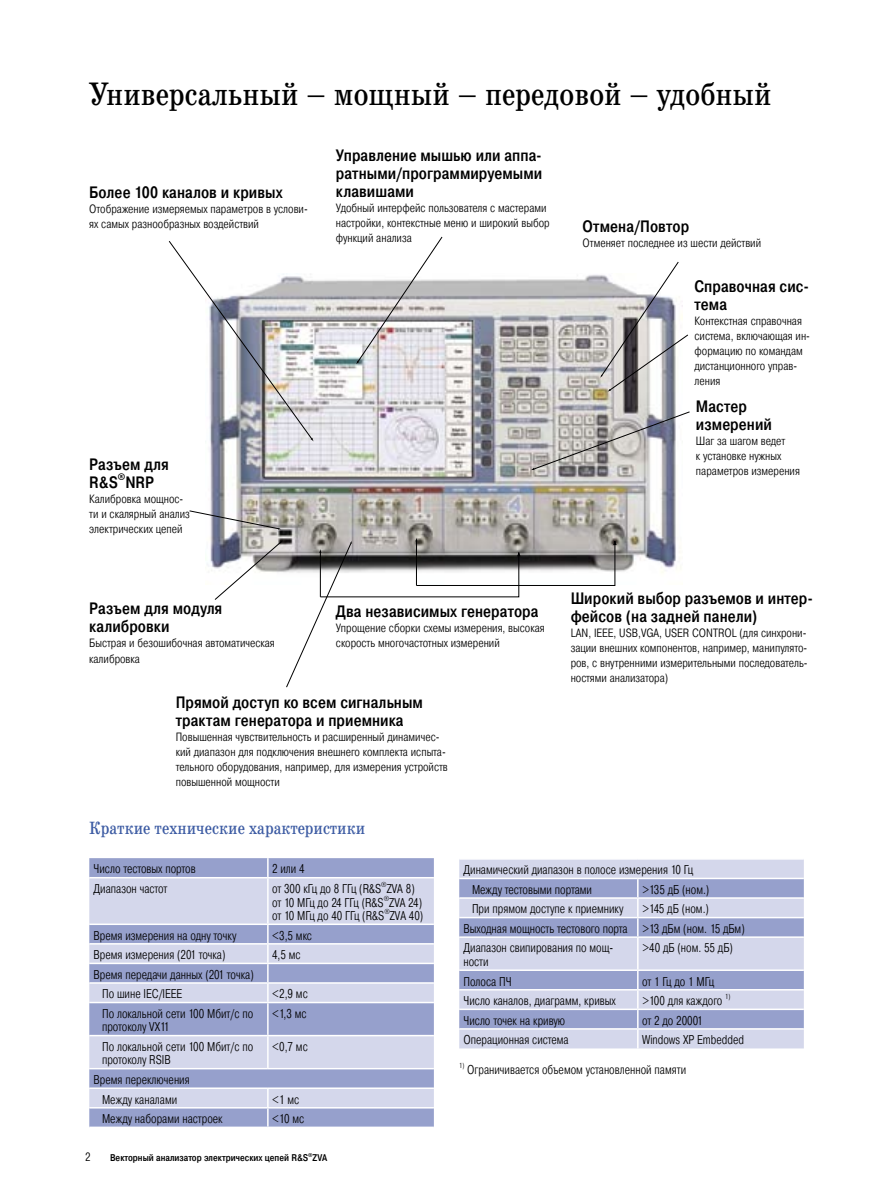
<style>
.page{position:relative;width:893px;height:1191px;background:#fff}
.page>*{position:absolute;margin:0;border:0;box-sizing:border-box;transform-origin:0 0}
.t1{font:33px "School Book Cond";color:#000}
.t2{font:18px "School Book Cond";color:#3c5ba3}
.t3{font:500 16.5px/18px "Pragmatica Cond";letter-spacing:.005em;color:#000}
.t4{font:300 12.75px/19.5px "Pragmatica Cond";color:#000;scale:.95 1}
.t5{font:300 12px/15px "Pragmatica Cond";color:#000}
.t6{font:500 9.75px "Pragmatica Cond";color:#000}
.t7{font:500 9.6px "Pragmatica Cond";color:#000}
.t8{font:500 5.7px "Pragmatica Cond";color:#000}
</style>
<div class="page">
<img style="left:207px;top:274px;width:474px;height:299px">
<svg style="left:169px;top:241px;width:145px;height:200px"></svg>
<svg style="left:356px;top:236px;width:87px;height:128px"></svg>
<svg style="left:600px;top:261px;width:88px;height:131px"></svg>
<svg style="left:531px;top:411px;width:159px;height:59px;background:#b9b7b7"></svg>
<svg style="left:189px;top:510px;width:92px;height:19px"></svg>
<svg style="left:214px;top:537px;width:403px;height:150px"></svg>
<div style="left:89px;top:858px;width:345px;height:268px;background:#96a0cc"></div>
<svg style="left:89px;top:878px;width:345px;height:229px;background:#bcc2df"></svg>
<svg style="left:267px;top:858px;width:2px;height:19px"></svg>
<hr style="left:89px;top:877px;width:179px;height:1px;background:#fff">
<hr style="left:268px;top:877px;width:166px;height:1px;background:#fff">
<hr style="left:267px;top:878px;width:2px;height:45px;background:#fff">
<hr style="left:89px;top:923px;width:179px;height:2px;background:#fff">
<hr style="left:268px;top:923px;width:166px;height:2px;background:#fff">
<hr style="left:89px;top:943px;width:179px;height:1px;background:#fff">
<hr style="left:268px;top:943px;width:166px;height:1px;background:#fff">
<hr style="left:89px;top:962px;width:179px;height:2px;background:#fff">
<hr style="left:268px;top:962px;width:166px;height:2px;background:#fff">
<hr style="left:89px;top:982px;width:179px;height:1px;background:#fff">
<hr style="left:268px;top:982px;width:166px;height:1px;background:#fff">
<svg style="left:267px;top:925px;width:2px;height:76px"></svg>
<hr style="left:89px;top:1001px;width:179px;height:2px;background:#fff">
<hr style="left:268px;top:1001px;width:166px;height:2px;background:#fff">
<hr style="left:267px;top:1003px;width:2px;height:31px;background:#fff">
<hr style="left:89px;top:1034px;width:179px;height:2px;background:#fff">
<hr style="left:268px;top:1034px;width:166px;height:2px;background:#fff">
<hr style="left:267px;top:1036px;width:2px;height:32px;background:#fff">
<hr style="left:89px;top:1068px;width:179px;height:1px;background:#fff">
<hr style="left:268px;top:1068px;width:166px;height:1px;background:#fff">
<hr style="left:89px;top:1087px;width:179px;height:2px;background:#fff">
<hr style="left:268px;top:1087px;width:166px;height:2px;background:#fff">
<hr style="left:89px;top:1107px;width:179px;height:1px;background:#fff">
<hr style="left:268px;top:1107px;width:166px;height:1px;background:#fff">
<svg style="left:267px;top:1089px;width:2px;height:37px"></svg>
<div style="left:459px;top:859px;width:345px;height:189px;background:#d4d7eb"></div>
<svg style="left:459px;top:879px;width:345px;height:149px;background:#b4bbdb"></svg>
<hr style="left:459px;top:877px;width:179px;height:2px;background:#fff">
<hr style="left:638px;top:877px;width:166px;height:2px;background:#fff">
<hr style="left:459px;top:897px;width:179px;height:1px;background:#fff">
<hr style="left:638px;top:897px;width:166px;height:1px;background:#fff">
<hr style="left:459px;top:916px;width:179px;height:2px;background:#fff">
<hr style="left:638px;top:916px;width:166px;height:2px;background:#fff">
<svg style="left:637px;top:879px;width:2px;height:57px"></svg>
<hr style="left:459px;top:936px;width:179px;height:2px;background:#fff">
<hr style="left:638px;top:936px;width:166px;height:2px;background:#fff">
<hr style="left:637px;top:938px;width:2px;height:31px;background:#fff">
<hr style="left:459px;top:969px;width:179px;height:2px;background:#fff">
<hr style="left:638px;top:969px;width:166px;height:2px;background:#fff">
<hr style="left:459px;top:989px;width:179px;height:1px;background:#fff">
<hr style="left:638px;top:989px;width:166px;height:1px;background:#fff">
<hr style="left:459px;top:1008px;width:179px;height:2px;background:#fff">
<hr style="left:638px;top:1008px;width:166px;height:2px;background:#fff">
<hr style="left:459px;top:1028px;width:179px;height:1px;background:#fff">
<hr style="left:638px;top:1028px;width:166px;height:1px;background:#fff">
<svg style="left:637px;top:971px;width:2px;height:77px"></svg>
<h1 class="t1" style="left:89px;top:74px;width:684px">Универсальный – мощный – передовой – удобный</h1>
<h3 class="t3" style="left:89px;top:184px;width:195px">Более 100 каналов и кривых</h3>
<p class="t5" style="left:89px;top:201px;width:220px">Отображение измеряемых параметров в услови&shy;ях самых разнообразных воздействий</p>
<h3 class="t3" style="left:336px;top:147px;width:208px;text-align:justify">Управление мышью или аппа&shy;ратными/программируемыми клавишами</h3>
<p class="t5" style="left:336px;top:201px;width:215px">Удобный интерфейс пользователя с мастерами настройки, контекстные меню и широкий выбор функций анализа</p>
<h3 class="t3" style="left:89px;top:455px;width:81px">Разъем для<br>R&amp;S</h3>
<p class="t7" style="left:118px;top:471px;width:9px">®</p>
<h3 class="t3" style="left:125px;top:473px;width:30px">NRP</h3>
<p class="t5" style="left:89px;top:491px;width:102px">Калибровка мощнос&shy;ти и скалярный анализ электрических цепей</p>
<h3 class="t3" style="left:583px;top:217px;width:108px">Отмена/Повтор</h3>
<p class="t5" style="left:583px;top:235px;width:180px">Отменяет последнее из шести действий</p>
<h3 class="t3" style="left:694px;top:277px;width:116px">Справочная сис&shy;тема</h3>
<p class="t5" style="left:694px;top:313px;width:117px">Контекстная справочная система, включающая ин&shy;формацию по командам дистанционного управ&shy;ления</p>
<h3 class="t3" style="left:696px;top:398px;width:77px">Мастер измерений</h3>
<p class="t5" style="left:696px;top:434px;width:106px">Шаг за шагом ведет<br>к установке нужных параметров измерения</p>
<h3 class="t3" style="left:89px;top:600px;width:135px">Разъем для модуля калибровки</h3>
<p class="t5" style="left:89px;top:636px;width:187px">Быстрая и безошибочная автоматическая калибровка</p>
<h3 class="t3" style="left:336px;top:602px;width:204px">Два независимых генератора</h3>
<p class="t5" style="left:336px;top:620px;width:210px">Упрощение сборки схемы измерения, высокая скорость многочастотных измерений</p>
<h3 class="t3" style="left:176px;top:694px;width:249px">Прямой доступ ко всем сигнальным трактам генератора и приемника</h3>
<p class="t5" style="left:176px;top:730px;width:274px">Повышенная чувствительность и расширенный динамичес&shy;кий диапазон для подключения внешнего комплекта испыта&shy;тельного оборудования, например, для измерения устройств повышенной мощности</p>
<h3 class="t3" style="left:571px;top:589px;width:244px">Широкий выбор разъемов и интер&shy;фейсов (на задней панели)</h3>
<p class="t5" style="left:571px;top:625px;width:238px;text-align:justify">LAN, IEEE, USB,VGA, USER CONTROL (для синхрони&shy;зации внешних компонентов, например, манипулято&shy;ров, с внутренними измерительными последователь&shy;ностями анализатора)</p>
<h2 class="t2" style="left:89px;top:817px;width:277px">Краткие технические характеристики</h2>
<p class="t4" style="left:94px;top:859px;width:109px">Число тестовых портов</p>
<p class="t4" style="left:272px;top:859px;width:36px">2 или 4</p>
<p class="t4" style="left:94px;top:879px;width:79px">Диапазон частот</p>
<p class="t4" style="left:272px;top:882px;width:161px;line-height:13.5px">от 300 кГц до 8 ГГц (R&amp;S<sup>®</sup>ZVA 8) от 10 МГц до 24 ГГц (R&amp;S<sup>®</sup>ZVA 24) от 10 МГц до 40 ГГц (R&amp;S<sup>®</sup>ZVA 40)</p>
<p class="t4" style="left:94px;top:925px;width:152px">Время измерения на одну точку</p>
<p class="t4" style="left:272px;top:925px;width:44px">&lt;3,5 мкс</p>
<p class="t4" style="left:94px;top:945px;width:140px">Время измерения (201 точка)</p>
<p class="t4" style="left:272px;top:945px;width:32px">4,5 мс</p>
<p class="t4" style="left:102px;top:964px;width:161px;text-indent:-9px">Время передачи данных (201 точка)<br>По шине IEC/IEEE</p>
<p class="t4" style="left:272px;top:984px;width:39px">&lt;2,9 мс</p>
<p class="t4" style="left:102px;top:1007px;width:161px;line-height:13.5px">По локальной сети 100 Мбит/с по протоколу VX11</p>
<p class="t4" style="left:272px;top:1004px;width:38px">&lt;1,3 мс</p>
<p class="t4" style="left:102px;top:1040px;width:161px;line-height:13.5px">По локальной сети 100 Мбит/с по протоколу RSIB</p>
<p class="t4" style="left:272px;top:1037px;width:39px">&lt;0,7 мс</p>
<p class="t4" style="left:94px;top:1070px;width:103px;text-align:center">Время переключения<br>Между каналами</p>
<p class="t4" style="left:272px;top:1089px;width:30px">&lt;1 мс</p>
<p class="t4" style="left:102px;top:1109px;width:129px">Между наборами настроек</p>
<p class="t4" style="left:272px;top:1109px;width:35px">&lt;10 мс</p>
<p class="t5" style="left:85px;top:1150px;width:7px">2</p>
<p class="t6" style="left:110px;top:1152px;width:200px">Векторный анализатор электрических цепей R&amp;S</p>
<p class="t8" style="left:308px;top:1151px;width:6px">®</p>
<p class="t6" style="left:313px;top:1152px;width:16px">ZVA</p>
<p class="t4" style="left:472px;top:860px;width:234px;text-indent:-9px">Динамический диапазон в полосе измерения 10 Гц<br>Между тестовыми портами</p>
<p class="t4" style="left:642px;top:879px;width:72px">&gt;135 дБ (ном.)</p>
<p class="t4" style="left:463px;top:899px;width:298px;text-indent:179px">&gt;145 дБ (ном.)<br>Выходная мощность тестового порта &gt;13 дБм (ном. 15 дБм)<br>Диапазон свипирования по мощ-</p>
<p class="t4" style="left:463px;top:952px;width:28px">ности</p>
<p class="t4" style="left:472px;top:899px;width:161px">При прямом доступе к приемнику</p>
<p class="t4" style="left:642px;top:938px;width:97px">&gt;40 дБ (ном. 55 дБ)</p>
<p class="t4" style="left:463px;top:971px;width:52px">Полоса ПЧ</p>
<p class="t4" style="left:642px;top:971px;width:77px">от 1 Гц до 1 МГц</p>
<p class="t4" style="left:463px;top:991px;width:162px">Число каналов, диаграмм, кривых</p>
<p class="t4" style="left:642px;top:991px;width:94px">&gt;100 для каждого <sup>1)</sup></p>
<p class="t4" style="left:463px;top:1010px;width:109px">Число точек на кривую</p>
<p class="t4" style="left:642px;top:1010px;width:65px">от 2 до 20001</p>
<p class="t4" style="left:463px;top:1030px;width:112px">Операционная система</p>
<p class="t4" style="left:642px;top:1030px;width:109px">Windows XP Embedded</p>
<p class="t4" style="left:459px;top:1060px;width:240px"><sup>1)</sup> Ограничивается объемом установленной памяти</p>
</div>
